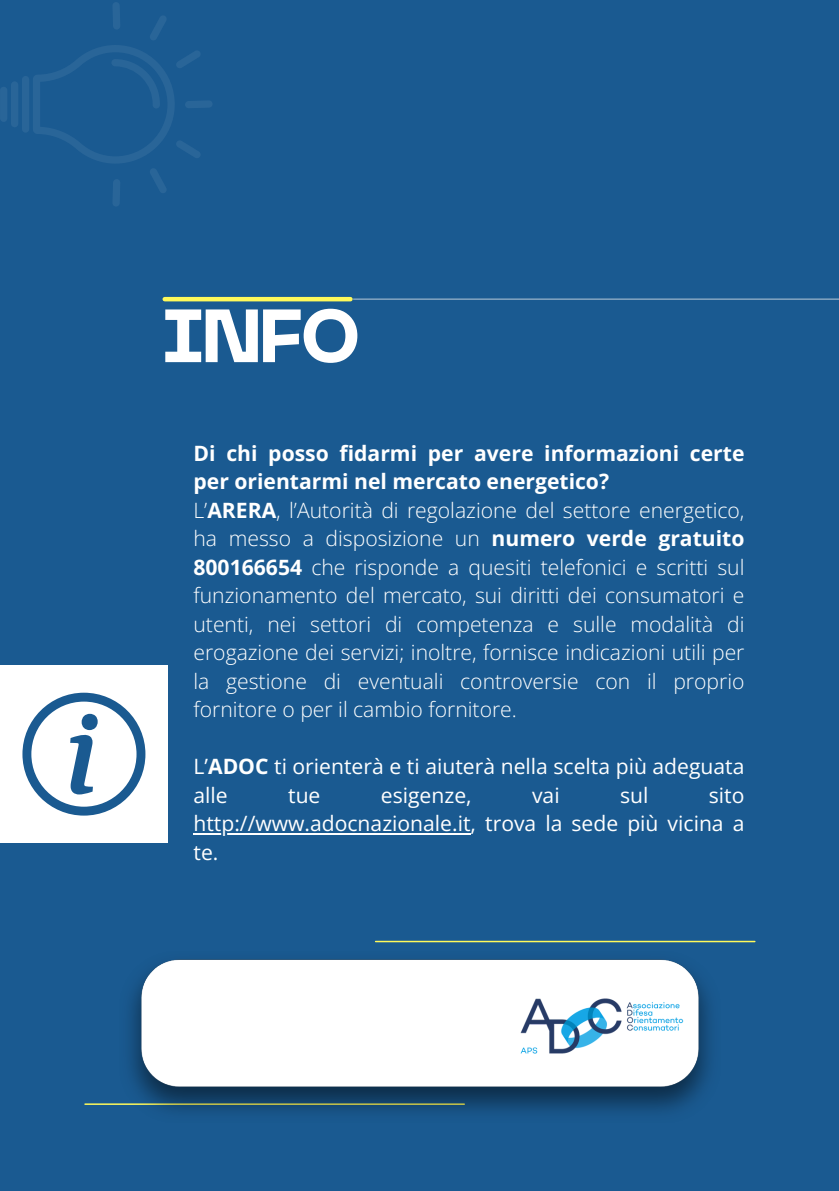
<style>
.page{position:relative;width:839px;height:1191px;background:#fff}
.page>*{position:absolute;margin:0;border:0;box-sizing:border-box;transform-origin:0 0}
.t1{font:800 74.6px "PP Neue Machina";color:#fff}
.t2{font:300 21.2px/28.4px "Open Sans";color:#fff;text-align:justify}
.t3{font:21.2px/28.4px "Open Sans";color:#fff}
.t4{font:700 21.2px/28.4px "Open Sans";color:#fff}
.s1{font-weight:700}
</style>
<div class="page">
<div style="left:0;top:0;width:838px;height:1191px;background:#1a5a91"></div>
<hr style="left:375px;top:941px;width:379px;height:1px;background:#fff95a">
<hr style="left:193px;top:833px;width:277px;height:1px;background:#fff">
<hr style="left:165px;top:297px;width:185px;height:4px;background:#fff95a">
<hr style="left:353px;top:298px;width:485px;height:2px;background:#f1f1f1">
<hr style="left:85px;top:1103px;width:379px;height:2px;background:#fff95a">
<div style="left:0;top:665px;width:168px;height:178px;background:#fff"></div>
<div style="left:22px;top:76px;width:7px;height:57px;background:#296598;border-radius:4px"></div>
<div style="left:11px;top:81px;width:7px;height:46px;background:#296598;border-radius:4px"></div>
<div style="left:0;top:87px;width:7px;height:35px;background:#296598;border-radius:4px"></div>
<svg style="left:33px;top:2px;width:179px;height:204px"></svg>
<svg style="left:22px;top:693px;width:123px;height:123px"></svg>
<img style="left:119px;top:959px;width:592px;height:154px">
<img style="left:502px;top:959px;width:190px;height:135px">
<p class="t1" style="left:161px;top:307px;width:201px">INFO</p>
<p class="t4" style="left:193px;top:439px;width:552px">Di chi posso fidarmi per avere informazioni certe per orientarmi nel mercato energetico?</p>
<h1 class="t2" style="left:193px;top:496px;width:552px">L’<span class="s1">ARERA</span>, l’Autorità di regolazione del settore energetico, ha messo a disposizione un <span class="s1">numero verde gratuito 800166654</span> che risponde a quesiti telefonici e scritti sul funzionamento del mercato, sui diritti dei consumatori e utenti, nei settori di competenza e sulle modalità di erogazione dei servizi; inoltre, fornisce indicazioni utili per la gestione di eventuali controversie con il proprio fornitore o per il cambio fornitore.</h1>
<p class="t3" style="left:193px;top:752px;width:552px">L’<span class="s1">ADOC</span> ti orienterà e ti aiuterà nella scelta più adeguata alle</p>
<p class="t3" style="left:288px;top:781px;width:34px">tue</p>
<p class="t3" style="left:381px;top:781px;width:92px">esigenze,</p>
<p class="t3" style="left:532px;top:781px;width:29px">vai</p>
<p class="t3" style="left:620px;top:781px;width:30px">sul</p>
<p class="t3" style="left:708px;top:781px;width:37px">sito</p>
<p class="t3" style="left:193px;top:809px;width:552px">http://www.adocnazionale.it, trova la sede più vicina a te.</p>
</div>
